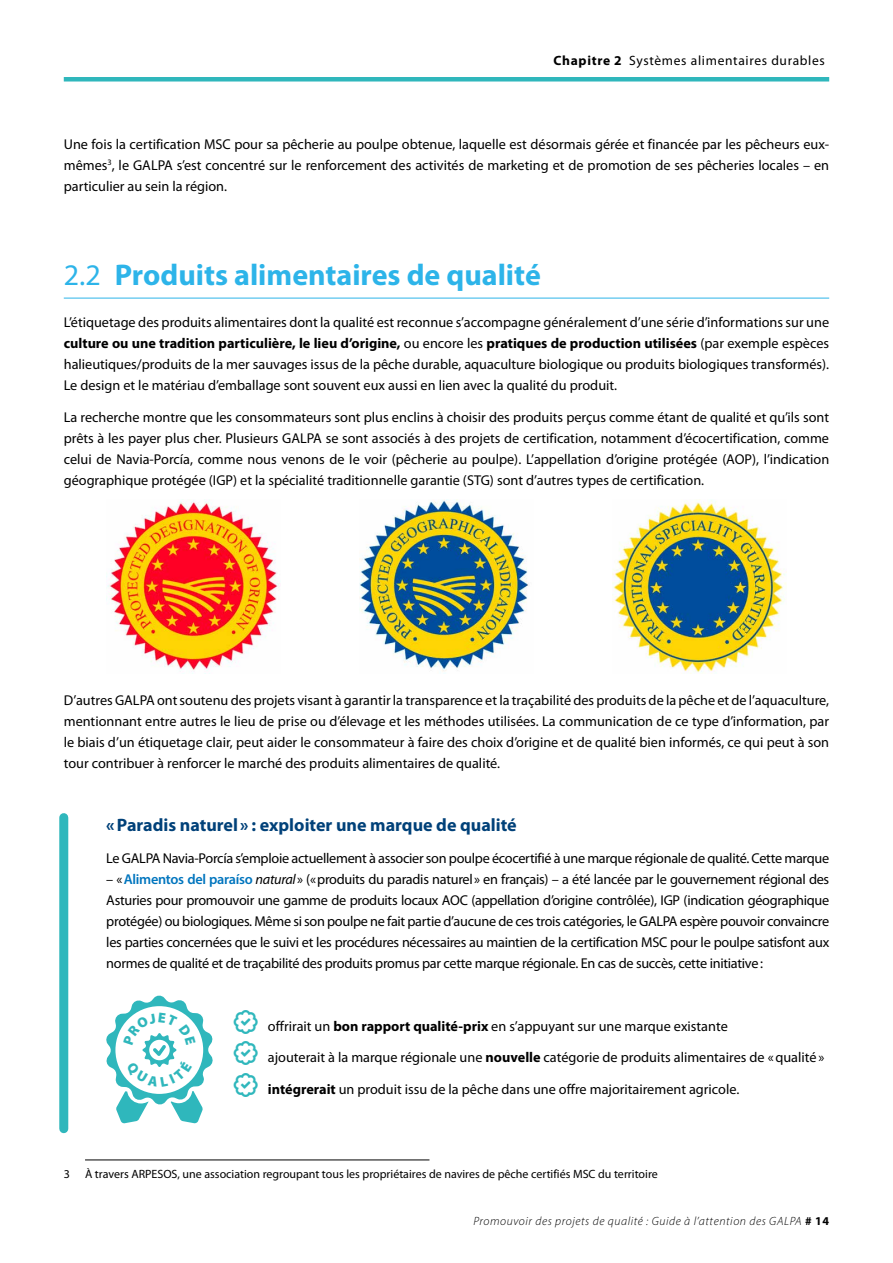
<style>
.page{position:relative;width:893px;height:1263px;background:#fff}
.page>*{position:absolute;margin:0;border:0;box-sizing:border-box;transform-origin:0 0}
.t1{font:700 30px "Myriad Pro";color:#2db4e9}
.t2{font:700 18px "Myriad Pro";color:#004179}
.t3{font:14.25px/21px "Myriad Pro";color:#000;text-align:justify}
.t4{font:14.25px "Myriad Pro";letter-spacing:-.02em;color:#000}
.t5{font:13.5px "Myriad Pro";letter-spacing:.05em;color:#000}
.t6{font:12px "Myriad Pro";color:#000}
.t7{font:italic 300 12px "Myriad Pro";letter-spacing:.05em;color:#000}
.s1{font-weight:700}
.s2{font-weight:400}
.s3{font-weight:600;color:#0075be}
.s4{font-style:italic}
.s5{font-weight:700;font-style:normal}
</style>
<div class="page">
<div style="left:64px;top:77px;width:765px;height:5px;background:#2fb7bc"></div>
<hr style="left:85px;top:1160px;width:344px;height:1px;background:#000">
<hr style="left:64px;top:298px;width:765px;height:1px;background:#2db4e9">
<div style="left:59px;top:818px;width:9px;height:311px;background:#2fb7bc"></div>
<img style="left:106px;top:499px;width:173px;height:175px">
<img style="left:359px;top:499px;width:170px;height:175px">
<img style="left:612px;top:499px;width:175px;height:175px">
<svg style="left:106px;top:995px;width:107px;height:128px"></svg>
<p class="t5" style="left:553px;top:52px;width:273px"><span class="s1">Chapitre 2</span> Systèmes alimentaires durables</p>
<p class="t3" style="left:64px;top:133px;width:767px">Une fois la certification MSC pour sa pêcherie au poulpe obtenue, laquelle est désormais gérée et financée par les pêcheurs eux&shy;mêmes<sup>3</sup>, le GALPA s’est concentré sur le renforcement des activités de marketing et de promotion de ses pêcheries locales – en particulier au sein la région.</p>
<h1 class="t1" style="left:64px;top:255px;width:479px"><span class="s2">2.2</span> Produits alimentaires de qualité</h1>
<p class="t3" style="left:64px;top:311px;width:767px">L’étiquetage des produits alimentaires dont la qualité est reconnue s’accompagne généralement d’une série d’informations sur une <span class="s1">culture ou une tradition particulière, le lieu d’origine,</span> ou encore les <span class="s1">pratiques de production utilisées</span> (par exemple espèces halieutiques/produits de la mer sauvages issus de la pêche durable, aquaculture biologique ou produits biologiques transformés).<br>Le design et le matériau d’emballage sont souvent eux aussi en lien avec la qualité du produit.</p>
<p class="t3" style="left:64px;top:406px;width:767px">La recherche montre que les consommateurs sont plus enclins à choisir des produits perçus comme étant de qualité et qu’ils sont prêts à les payer plus cher. Plusieurs GALPA se sont associés à des projets de certification, notamment d’écocertification, comme celui de Navia-Porcía, comme nous venons de le voir (pêcherie au poulpe). L’appellation d’origine protégée (AOP), l’indication géographique protégée (IGP) et la spécialité traditionnelle garantie (STG) sont d’autres types de certification.</p>
<p class="t3" style="left:64px;top:689px;width:767px">D’autres GALPA ont soutenu des projets visant à garantir la transparence et la traçabilité des produits de la pêche et de l’aquaculture, mentionnant entre autres le lieu de prise ou d’élevage et les méthodes utilisées. La communication de ce type d’information, par le biais d’un étiquetage clair, peut aider le consommateur à faire des choix d’origine et de qualité bien informés, ce qui peut à son tour contribuer à renforcer le marché des produits alimentaires de qualité.</p>
<p class="t2" style="left:106px;top:813px;width:412px">«Paradis naturel » : exploiter une marque de qualité</p>
<p class="t4" style="left:106px;top:849px;width:724px">Le GALPA Navia-Porcía s’emploie actuellement à associer son poulpe écocertifié à une marque régionale de qualité. Cette marque</p>
<p class="t3" style="left:106px;top:868px;width:724px">– «<span class="s3">Alimentos del paraíso</span> <span class="s4">natural</span>» («produits du paradis naturel» en français) – a été lancée par le gouvernement régional des Asturies pour promouvoir une gamme de produits locaux AOC (appellation d’origine contrôlée), IGP (indication géographique protégée) ou biologiques. Même si son poulpe ne fait partie d’aucune de ces trois catégories, le GALPA espère pouvoir convaincre les parties concernées que le suivi et les procédures nécessaires au maintien de la certification MSC pour le poulpe satisfont aux normes de qualité et de traçabilité des produits promus par cette marque régionale. En cas de succès, cette initiative :</p>
<p class="t3" style="left:268px;top:1015px;width:461px">offrirait un <span class="s1">bon rapport qualité-prix</span> en s’appuyant sur une marque existante</p>
<p class="t3" style="left:268px;top:1046px;width:558px">ajouterait à la marque régionale une <span class="s1">nouvelle</span> catégorie de produits alimentaires de «qualité»</p>
<p class="t3" style="left:268px;top:1078px;width:473px"><span class="s1">intégrerait</span> un produit issu de la pêche dans une offre majoritairement agricole.</p>
<p class="t6" style="left:64px;top:1166px;width:8px">3</p>
<p class="t6" style="left:85px;top:1166px;width:574px">À travers ARPESOS, une association regroupant tous les propriétaires de navires de pêche certifiés MSC du territoire</p>
<p class="t7" style="left:473px;top:1214px;width:357px">Promouvoir des projets de qualité : Guide à l’attention des GALPA <span class="s5"># 14</span></p>
</div>
